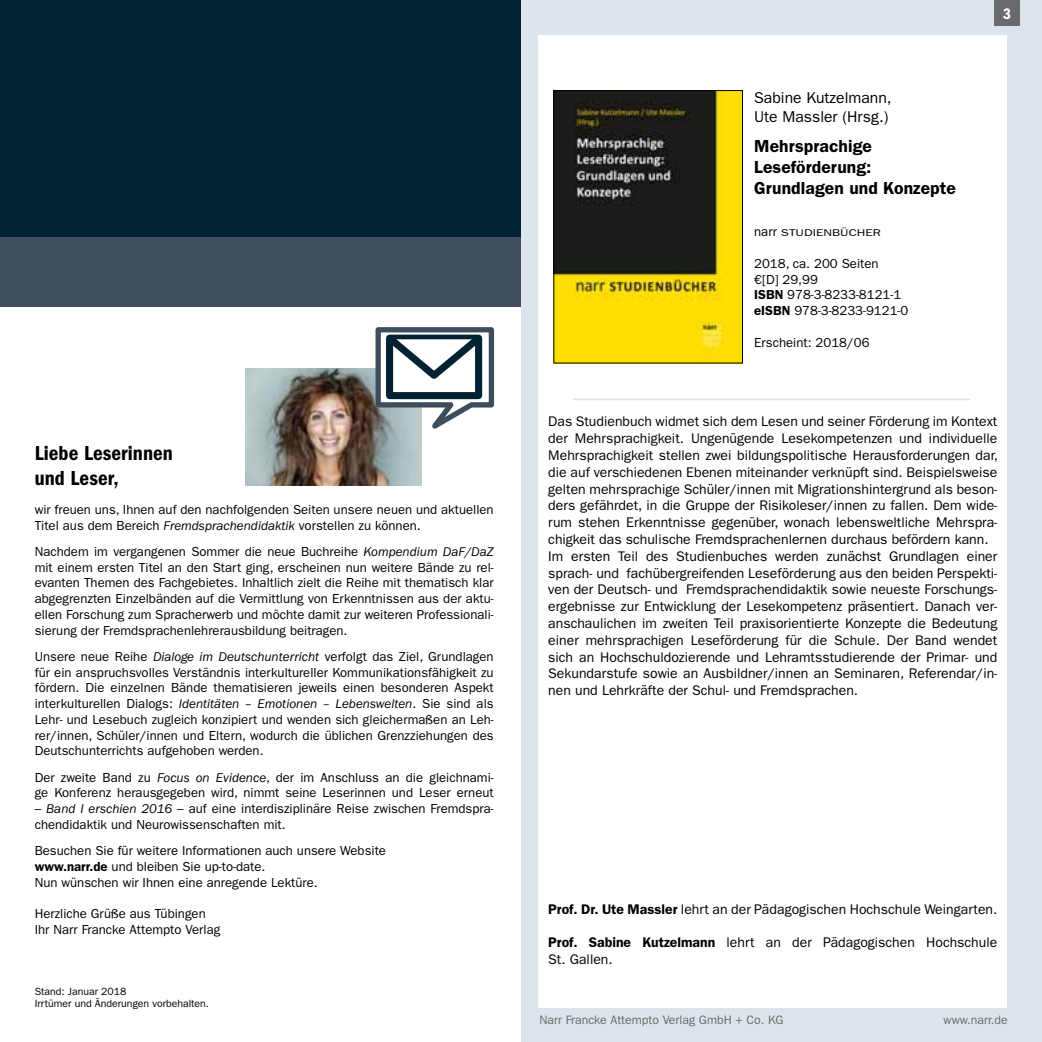
<style>
.page{position:relative;width:1042px;height:1042px;background:#fff}
.page>*{position:absolute;margin:0;border:0;box-sizing:border-box;transform-origin:0 0}
.t1{font:21px/25.2px "ITC Franklin Gothic Std Dm Cd";letter-spacing:.005em;color:#000}
.t2{font:600 17.5px/21px "ITC Franklin Gothic Std";letter-spacing:.005em;color:#000}
.t3{font:15.75px/18.9px "ITC Franklin Gothic Std";color:#000}
.t4{font:15.75px "ITC Franklin Gothic Std Dm Cd";color:#fff}
.t5{font:14px/16.8px "ITC Franklin Gothic Std";color:#000}
.t6{font:13.12px/15.8px "ITC Franklin Gothic Std";color:#000}
.t7{font:12.25px "ITC Franklin Gothic Std";color:#696a6d}
.t8{font:10.5px/12.6px "ITC Franklin Gothic Std";color:#000}
.t9{font:9.8px "ITC Franklin Gothic Std";color:#000;scale:1.33 1}
.s1{font-style:italic}
.s2{font-weight:600}
.s3{font-size:13.12px}
</style>
<div class="page">
<div style="left:521px;top:0;width:521px;height:1042px;background:#dce5ea"></div>
<div style="left:538px;top:35px;width:469px;height:972px;background:#fff"></div>
<hr style="left:573px;top:398px;width:397px;height:2px;background:#dce5ea">
<div style="left:994px;top:0;width:26px;height:26px;background:#696a6d"></div>
<img style="left:246px;top:368px;width:176px;height:117px">
<div style="left:0;top:0;width:521px;height:239px;background:#002232"></div>
<div style="left:0;top:238px;width:521px;height:69px;background:#3f4d5c"></div>
<svg style="left:375px;top:327px;width:120px;height:102px"></svg>
<img style="left:555px;top:92px;width:185px;height:269px">
<div style="left:553px;top:90px;width:189px;height:273px;border:1px solid #000"></div>
<h1 class="t1" style="left:35px;top:440px;width:140px">Liebe Leserinnen und Leser,</h1>
<p class="t6" style="left:35px;top:502px;width:460px">wir freuen uns, Ihnen auf den nachfolgenden Seiten unsere neuen und aktuellen<br>Titel aus dem Bereich <span class="s1">Fremdsprachendidaktik</span> vorstellen zu können.</p>
<p class="t6" style="left:35px;top:544px;width:460px;text-align:justify">Nachdem im vergangenen Sommer die neue Buchreihe <span class="s1">Kompendium DaF/DaZ </span>mit einem ersten Titel an den Start ging, erscheinen nun weitere Bände zu rel&shy;evanten Themen des Fachgebietes. Inhaltlich zielt die Reihe mit thematisch klar abgegrenzten Einzelbänden auf die Vermittlung von Erkenntnissen aus der aktu&shy;ellen Forschung zum Spracherwerb und möchte damit zur weiteren Professionali&shy;sierung der Fremdsprachenlehrerausbildung beitragen.</p>
<p class="t6" style="left:35px;top:649px;width:460px;text-align:justify">Unsere neue Reihe <span class="s1">Dialoge im Deutschunterricht</span> verfolgt das Ziel, Grundlagen für ein anspruchsvolles Verständnis interkultureller Kommunikationsfähigkeit zu fördern. Die einzelnen Bände thematisieren jeweils einen besonderen Aspekt interkulturellen Dialogs: <span class="s1">Identitäten – Emotionen – Lebenswelten</span>. Sie sind als Lehr- und Lesebuch zugleich konzipiert und wenden sich gleichermaßen an Leh&shy;rer/innen, Schüler/innen und Eltern, wodurch die üblichen Grenzziehungen des Deutschunterrichts aufgehoben werden.</p>
<p class="t6" style="left:35px;top:769px;width:460px">Der zweite Band zu <span class="s1">Focus on Evidence</span>, der im Anschluss an die gleichnami&shy;ge Konferenz herausgegeben wird, nimmt seine Leserinnen und Leser erneut</p>
<p class="t6" style="left:35px;top:801px;width:460px">– <span class="s1">Band I erschien 2016</span> – auf eine interdisziplinäre Reise zwischen Fremdspra&shy;chendidaktik und Neurowissenschaften mit.</p>
<p class="t6" style="left:35px;top:843px;width:353px">Besuchen Sie für weitere Informationen auch unsere Website <span class="s2">www.narr.de</span> und bleiben Sie up-to-date.<br>Nun wünschen wir Ihnen eine anregende Lektüre.</p>
<p class="t6" style="left:35px;top:906px;width:187px">Herzliche Grüße aus Tübingen<br>Ihr Narr Francke Attempto Verlag</p>
<p class="t8" style="left:35px;top:985px;width:176px">Stand: Januar 2018<br>Irrtümer und Änderungen vorbehalten.</p>
<p class="t3" style="left:754px;top:88px;width:139px">Sabine Kutzelmann,<br>Ute Massler (Hrsg.)</p>
<h2 class="t2" style="left:754px;top:136px;width:203px">Mehrsprachige<br>Leseförderung:<br>Grundlagen und Konzepte</h2>
<p class="t9" style="left:754px;top:227px;width:97px"><span class="s3">narr</span> STUDIENBÜCHER</p>
<p class="t6" style="left:754px;top:256px;width:156px">2018, ca. 200 Seiten<br>€[D] 29,99<br><span class="s2">ISBN</span> 978-3-8233-8121-1 <span class="s2">eISBN</span> 978-3-8233-9121-0</p>
<p class="t6" style="left:754px;top:334px;width:117px">Erscheint: 2018/06</p>
<p class="t4" style="left:1003px;top:5px;width:10px">3</p>
<p class="t5" style="left:548px;top:413px;width:451px">Das Studienbuch widmet sich dem Lesen und seiner Förderung im Kontext der Mehrsprachigkeit. Ungenügende Lesekompetenzen und individuelle Mehrsprachigkeit stellen zwei bildungspolitische Herausforderungen dar, die auf verschiedenen Ebenen miteinander verknüpft sind. Beispielsweise gelten mehrsprachige Schüler/innen mit Migrationshintergrund als beson&shy;ders gefährdet, in die Gruppe der Risikoleser/innen zu fallen. Dem wide&shy;rum stehen Erkenntnisse gegenüber, wonach lebensweltliche Mehrspra&shy;chigkeit das schulische Fremdsprachenlernen durchaus befördern kann.<br>Im ersten Teil des Studienbuches werden zunächst Grundlagen einer sprach- und fachübergreifenden Leseförderung aus den beiden Perspekti&shy;ven der Deutsch- und Fremdsprachendidaktik sowie neueste Forschungs&shy;ergebnisse zur Entwicklung der Lesekompetenz präsentiert. Danach ver&shy;anschaulichen im zweiten Teil praxisorientierte Konzepte die Bedeutung einer mehrsprachigen Leseförderung für die Schule. Der Band wendet sich an Hochschuldozierende und Lehramtsstudierende der Primar- und Sekundarstufe sowie an Ausbildner/innen an Seminaren, Referendar/in&shy;nen und Lehrkräfte der Schul- und Fremdsprachen.</p>
<p class="t5" style="left:548px;top:900px;width:450px"><span class="s2">Prof. Dr. Ute Massler</span> lehrt an der Pädagogischen Hochschule Weingarten.</p>
<p class="t5" style="left:548px;top:934px;width:450px"><span class="s2">Prof. Sabine Kutzelmann</span> lehrt an der Pädagogischen Hochschule<br>St. Gallen.</p>
<p class="t7" style="left:539px;top:1013px;width:246px">Narr Francke Attempto Verlag GmbH + Co. KG</p>
<p class="t7" style="left:943px;top:1013px;width:66px">www.narr.de</p>
</div>
